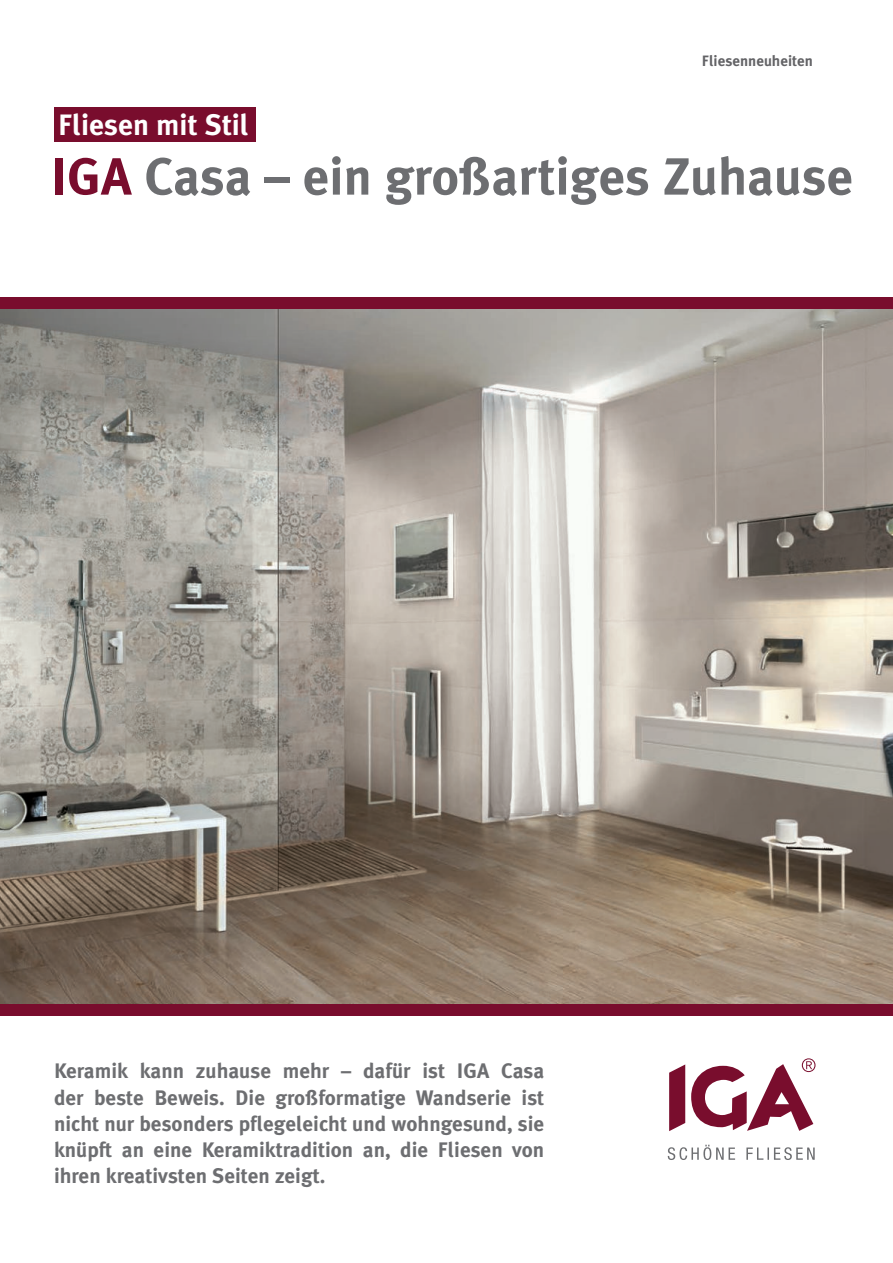
<style>
.page{position:relative;width:893px;height:1263px;background:#fff}
.page>*{position:absolute;margin:0;border:0;box-sizing:border-box;transform-origin:0 0}
.t1{font:700 52.2px "Meta Plus";color:#6d6e71}
.t2{font:700 29.4px "Meta Plus";color:#fff}
.t3{font:700 21px/26.2px "Meta Plus";color:#6d6e71;text-align:justify}
.t4{font:700 15px "Meta Plus";color:#636366}
.s1{color:#790d2d}
</style>
<div class="page">
<img style="left:0;top:309px;width:893px;height:695px">
<div style="left:0;top:298px;width:893px;height:11px;background:#790d2d"></div>
<div style="left:0;top:1004px;width:893px;height:11px;background:#790d2d"></div>
<svg style="left:669px;top:1064px;width:16px;height:67px"></svg>
<svg style="left:691px;top:1058px;width:124px;height:73px"></svg>
<svg style="left:668px;top:1145px;width:147px;height:15px"></svg>
<div style="left:54px;top:108px;width:201px;height:34px;background:#790d2d"></div>
<p class="t4" style="left:702px;top:54px;width:113px">Fliesenneuheiten</p>
<h2 class="t2" style="left:58px;top:113px;width:192px">Fliesen mit Stil</h2>
<h1 class="t1" style="left:51px;top:156px;width:804px"><span class="s1">IGA</span> Casa – ein großartiges Zuhause</h1>
<p class="t3" style="left:54px;top:1060px;width:492px">Keramik kann zuhause mehr – dafür ist IGA Casa der beste Beweis. Die großformatige Wandserie ist nicht nur besonders pflegeleicht und wohngesund, sie knüpft an eine Keramiktradition an, die Fliesen von ihren kreativsten Seiten zeigt.</p>
</div>
